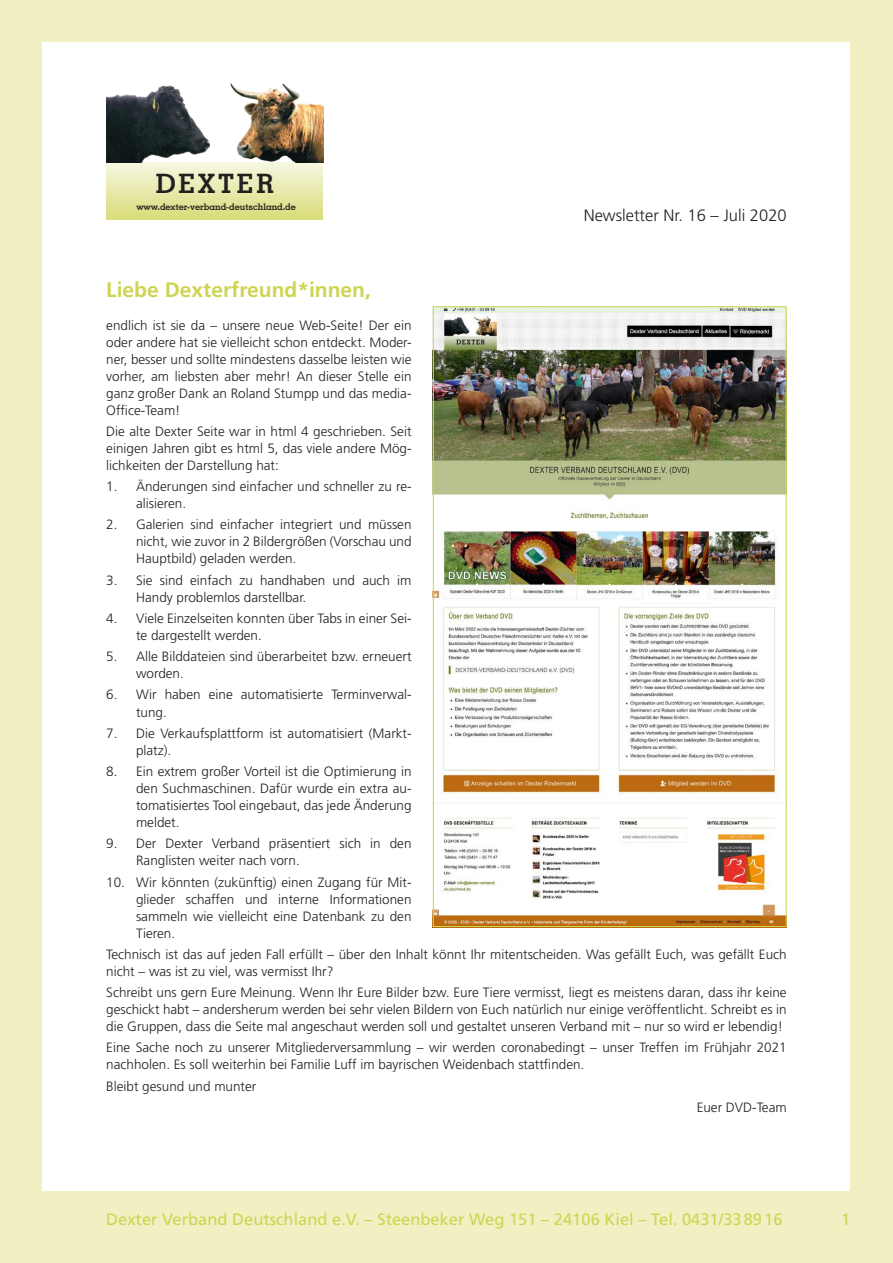
<style>
.page{position:relative;width:893px;height:1263px;background:#f1f0c2}
.page>*{position:absolute;margin:0;border:0;box-sizing:border-box;transform-origin:0 0}
.t1{font:700 26.85px "Geometric Slab 703 BT";letter-spacing:.1em;color:#241f1f}
.t2{font:700 21px "Frutiger";color:#ced552}
.t3{font:16.5px "Frutiger";color:#ced552}
.t4{font:300 16.5px "Frutiger";color:#241f1f}
.t5{font:300 13.5px/17px "Frutiger";color:#241f1f}
.t6{font:700 9.15px "Geometric Slab 703 BT";color:#241f1f}
</style>
<div class="page">
<div style="left:43px;top:43px;width:807px;height:1148px;background:#fff"></div>
<div style="left:106px;top:162px;width:217px;height:58px;background:linear-gradient(to bottom,#f7f8e3,#d9dc79)"></div>
<img style="left:106px;top:85px;width:104px;height:77px">
<img style="left:230px;top:83px;width:93px;height:79px">
<img style="left:435px;top:308px;width:350px;height:617px">
<h1 class="t1" style="left:156px;top:167px;width:119px">DEXTER</h1>
<p class="t6" style="left:136px;top:202px;width:161px">www.dexter-verband-deutschland.de</p>
<p class="t4" style="left:584px;top:206px;width:204px">Newsletter Nr. 16 – Juli 2020</p>
<h2 class="t2" style="left:106px;top:277px;width:266px">Liebe Dexterfreund*innen,</h2>
<p class="t5" style="left:106px;top:316px;width:307px;text-align:justify">endlich ist sie da – unsere neue Web-Seite! Der ein oder andere hat sie vielleicht schon entdeckt. Moder&shy;ner, besser und sollte mindestens dasselbe leisten wie vorher, am liebsten aber mehr! An dieser Stelle ein ganz großer Dank an Roland Stumpp und das media-Office-Team!</p>
<p class="t5" style="left:106px;top:423px;width:307px;text-align:justify">Die alte Dexter Seite war in html 4 geschrieben. Seit einigen Jahren gibt es html 5, das viele andere Mög&shy;lichkeiten der Darstellung hat:</p>
<p class="t5" style="left:136px;top:478px;width:277px;text-indent:-30px">1. Änderungen sind einfacher und schneller zu re&shy;alisieren.</p>
<p class="t5" style="left:136px;top:516px;width:277px;text-align:justify;text-indent:-30px">2. Galerien sind einfacher integriert und müssen nicht, wie zuvor in 2 Bildergrößen (Vorschau und Hauptbild) geladen werden.</p>
<p class="t5" style="left:136px;top:571px;width:277px;text-indent:-30px">3. Sie sind einfach zu handhaben und auch im<br>Handy problemlos darstellbar.</p>
<p class="t5" style="left:136px;top:610px;width:277px;text-indent:-30px">4. Viele Einzelseiten konnten über Tabs in einer Sei&shy;te dargestellt werden.</p>
<p class="t5" style="left:136px;top:648px;width:277px;text-indent:-30px">5. Alle Bilddateien sind überarbeitet bzw. erneuert worden.</p>
<p class="t5" style="left:136px;top:686px;width:277px;text-indent:-30px">6. Wir haben eine automatisierte Terminverwal&shy;tung.</p>
<p class="t5" style="left:136px;top:725px;width:277px;text-indent:-30px">7. Die Verkaufsplattform ist automatisiert (Markt&shy;platz).</p>
<p class="t5" style="left:136px;top:763px;width:277px;text-align:justify;text-indent:-30px">8. Ein extrem großer Vorteil ist die Optimierung in den Suchmaschinen. Dafür wurde ein extra au&shy;tomatisiertes Tool eingebaut, das jede Änderung meldet.</p>
<p class="t5" style="left:136px;top:835px;width:277px;text-indent:-30px">9. Der Dexter Verband präsentiert sich in den<br>Ranglisten weiter nach vorn.</p>
<p class="t5" style="left:136px;top:873px;width:277px;text-align:justify;text-indent:-30px">10. Wir könnten (zukünftig) einen Zugang für Mit&shy;glieder schaffen und interne Informationen sammeln wie vielleicht eine Datenbank zu den Tieren.</p>
<p class="t5" style="left:106px;top:946px;width:682px">Technisch ist das auf jeden Fall erfüllt – über den Inhalt könnt Ihr mitentscheiden. Was gefällt Euch, was gefällt Euch nicht – was ist zu viel, was vermisst Ihr?</p>
<p class="t5" style="left:106px;top:984px;width:682px;text-align:justify">Schreibt uns gern Eure Meinung. Wenn Ihr Eure Bilder bzw. Eure Tiere vermisst, liegt es meistens daran, dass ihr keine geschickt habt – andersherum werden bei sehr vielen Bildern von Euch natürlich nur einige veröffentlicht. Schreibt es in die Gruppen, dass die Seite mal angeschaut werden soll und gestaltet unseren Verband mit – nur so wird er lebendig!</p>
<p class="t5" style="left:106px;top:1039px;width:682px">Eine Sache noch zu unserer Mitgliederversammlung – wir werden coronabedingt – unser Treffen im Frühjahr 2021 nachholen. Es soll weiterhin bei Familie Luff im bayrischen Weidenbach stattfinden.</p>
<p class="t5" style="left:106px;top:1077px;width:152px">Bleibt gesund und munter</p>
<p class="t5" style="left:697px;top:1099px;width:92px">Euer DVD-Team</p>
<p class="t3" style="left:106px;top:1209px;width:678px">Dexter Verband Deutschland e.V. – Steenbeker Weg 151 – 24106 Kiel – Tel. 0431/338916</p>
<p class="t3" style="left:841px;top:1209px;width:11px">1</p>
</div>
